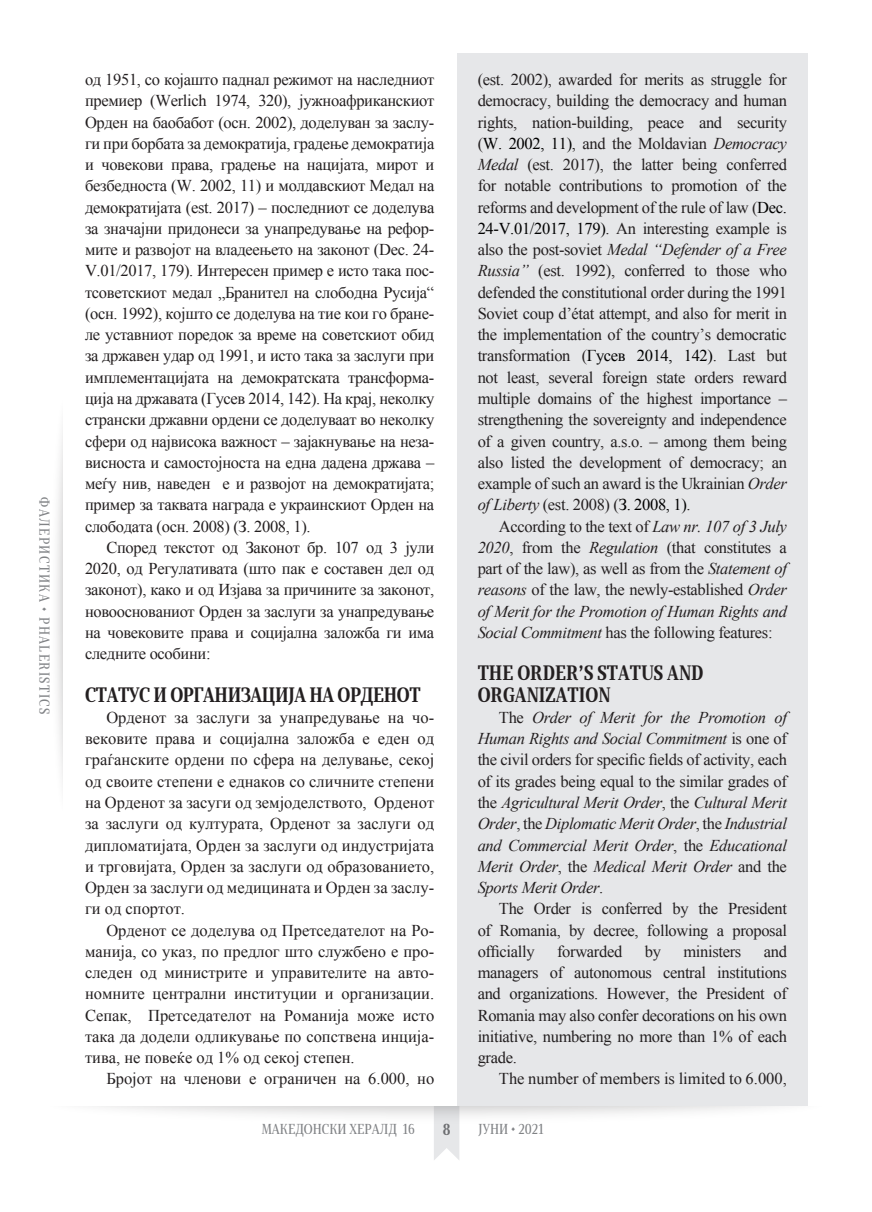
<style>
.page{position:relative;width:872px;height:1212px;background:#fff}
.page>*{position:absolute;margin:0;border:0;box-sizing:border-box;transform-origin:0 0}
.МЕЃУНАСЛОВ{font:700 19.5px/21.3px "Skola Serif Cn";color:#231f20}
.МЕЃУНАСЛОВ-2{font:700 19.5px "Skola Serif Cn";letter-spacing:-.02em;color:#231f20}
._1_ГЛАВЕН_ТЕКСТ{font:16.5px/21.3px "Times New Roman";letter-spacing:-.02em;color:#231f20;text-align:justify}
._1_ГЛАВЕН_ТЕКСТ-2{font:italic 16.5px/21.3px "Times New Roman";letter-spacing:-.02em;color:#231f20;text-align:justify}
._1_ГЛАВЕН_ТЕКСТ-3{font:16.5px "Times New Roman";color:#231f20}
.t1{font:700 15px "Skola Serif Cn";color:#6c6d70}
.t2{font:13.5px "Skola Serif Cn";color:#808285}
.t3{font:13.5px "Skola Serif Cn";letter-spacing:.1em;color:#808285}
.s1{color:#000}
.s2{font-style:italic}
.s3{font-style:normal}
</style>
<div class="page">
<img style="left:110px;top:1107px;width:652px;height:53px">
<div style="left:458px;top:53px;width:350px;height:1053px;background:#e6e7e9"></div>
<p class="t3" style="left:53px;top:497px;width:218px;rotate:90deg">ФАЛЕРИСТИКА • PHALERISTICS</p>
<p class="_1_ГЛАВЕН_ТЕКСТ" style="left:85px;top:69px;width:351px">од 1951, со којашто паднал режимот на наследниот премиер (Werlich 1974, 320), јужноафриканскиот Орден на баобабот (осн. 2002), доделуван за заслу&shy;ги при борбата за демократија, градење демократија и човекови права, градење на нацијата, мирот и безбедноста (W. 2002, 11) и молдавскиот Медал на демократијата (est. 2017) – последниот се доделува за значајни придонеси за унапредување на рефор&shy;мите и развојот на владеењето на законот (Dec. 24- V.01/2017, 179). Интересен пример е исто така пос&shy;тсоветскиот медал „Бранител на слободна Русија“ (осн. 1992), којшто се доделува на тие кои го бране&shy;ле уставниот поредок за време на советскиот обид за државен удар од 1991, и исто така за заслуги при имплементацијата на демократската трансформа&shy;ција на државата (Гусев 2014, 142). На крај, неколку странски државни ордени се доделуваат во неколку сфери од највисока важност – зајакнување на неза&shy;висноста и самостојноста на една дадена држава – меѓу нив, наведен е и развојот на демократијата; пример за таквата награда е украинскиот Орден на слободата (осн. 2008) (З. 2008, 1).</p>
<p class="_1_ГЛАВЕН_ТЕКСТ" style="left:85px;top:536px;width:351px;text-indent:21px">Според текстот од Законот бр. 107 од 3 јули 2020, од Регулативата (што пак е составен дел од законот), како и од Изјава за причините за законот, новооснованиот Орден за заслуги за унапредување на човековите права и социјална заложба ги има следните особини:</p>
<p class="МЕЃУНАСЛОВ-2" style="left:85px;top:683px;width:337px">СТАТУС И ОРГАНИЗАЦИЈА НА ОРДЕНОТ</p>
<p class="_1_ГЛАВЕН_ТЕКСТ" style="left:85px;top:706px;width:351px;text-indent:21px">Орденот за заслуги за унапредување на чо&shy;вековите права и социјална заложба е еден од граѓанските ордени по сфера на делување, секој од своите степени е еднаков со сличните степени на Орденот за засуги од земјоделството, Орденот за заслуги од културата, Орденот за заслуги од дипломатијата, Орден за заслуги од индустријата и трговијата, Орден за заслуги од образованието, Орден за заслуги од медицината и Орден за заслу&shy;ги од спортот.</p>
<p class="_1_ГЛАВЕН_ТЕКСТ" style="left:85px;top:919px;width:351px;text-indent:21px">Орденот се доделува од Претседателот на Ро&shy;манија, со указ, по предлог што службено е про&shy;следен од министрите и управителите на авто&shy;номните централни институции и организации.<br>Сепак, Претседателот на Романија може исто така да додели одликување по сопствена инција&shy;тива, не повеќе од 1% од секој степен.</p>
<p class="_1_ГЛАВЕН_ТЕКСТ-3" style="left:106px;top:1068px;width:329px">Бројот на членови е ограничен на 6.000, но</p>
<p class="_1_ГЛАВЕН_ТЕКСТ" style="left:477px;top:69px;width:311px">(est. 2002), awarded for merits as struggle for democracy, building the democracy and human rights, nation-building, peace and security (<span class="s1">W. 2002, 11)</span>, and the Moldavian <span class="s2">Democracy Medal</span> (est. 2017), the latter being conferred for notable contributions to promotion of the reforms and development of the rule of law (<span class="s1">Dec.<br>24-V.01/2017, 179)</span>. An interesting example is also the post-soviet <span class="s2">Medal “Defender of a Free Russia”</span> (est. 1992), conferred to those who defended the constitutional order during the 1991<br>Soviet coup d’état attempt, and also for merit in the implementation of the country’s democratic transformation (<span class="s1">Гусев 2014, 142)</span>. Last but not least, several foreign state orders reward multiple domains of the highest importance – strengthening the sovereignty and independence of a given country, a.s.o. – among them being also listed the development of democracy; an example of such an award is the Ukrainian <span class="s2">Order of Liberty</span> (est. 2008) (<span class="s1">З. 2008, 1)</span>.</p>
<p class="_1_ГЛАВЕН_ТЕКСТ" style="left:477px;top:515px;width:311px;text-indent:21px">According to the text of <span class="s2">Law nr. 107 of 3 July 2020</span>, from the <span class="s2">Regulation</span> (that constitutes a part of the law), as well as from the <span class="s2">Statement of reasons</span> of the law, the newly-established <span class="s2">Order of Merit for the Promotion of Human Rights and Social Commitment</span> has the following features:</p>
<p class="МЕЃУНАСЛОВ" style="left:477px;top:662px;width:227px">THE ORDER’S STATUS AND<br>ORGANIZATION</p>
<p class="_1_ГЛАВЕН_ТЕКСТ-2" style="left:477px;top:706px;width:311px;text-indent:21px"><span class="s3">The</span> Order of Merit for the Promotion of Human Rights and Social Commitment <span class="s3">is one of the civil orders for specific fields of activity, each of its grades being equal to the similar grades of the</span> Agricultural Merit Order<span class="s3">, the</span> Cultural Merit Order<span class="s3">, the</span> Diplomatic Merit Order<span class="s3">, the</span> Industrial and Commercial Merit Order<span class="s3">, the</span> Educational Merit Order<span class="s3">, the</span> Medical Merit Order <span class="s3">and the </span>Sports Merit Order<span class="s3">.</span></p>
<p class="_1_ГЛАВЕН_ТЕКСТ" style="left:477px;top:898px;width:311px;text-indent:21px">The Order is conferred by the President of Romania, by decree, following a proposal officially</p>
<p class="_1_ГЛАВЕН_ТЕКСТ" style="left:477px;top:940px;width:311px;text-indent:286px">and managers of autonomous central institutions and organizations. However, the President of Romania may also confer decorations on his own initiative, numbering no more than 1% of each grade.</p>
<p class="_1_ГЛАВЕН_ТЕКСТ-3" style="left:499px;top:1068px;width:289px">The number of members is limited to 6.000,</p>
<p class="_1_ГЛАВЕН_ТЕКСТ" style="left:557px;top:940px;width:67px">forwarded</p>
<p class="_1_ГЛАВЕН_ТЕКСТ" style="left:645px;top:940px;width:18px">by</p>
<p class="_1_ГЛАВЕН_ТЕКСТ" style="left:683px;top:940px;width:59px">ministers</p>
<p class="t2" style="left:262px;top:1121px;width:154px">МАКЕДОНСКИ ХЕРАЛД 16</p>
<p class="t1" style="left:443px;top:1120px;width:9px">8</p>
<p class="t2" style="left:478px;top:1121px;width:67px">ЈУНИ • 2021</p>
</div>
